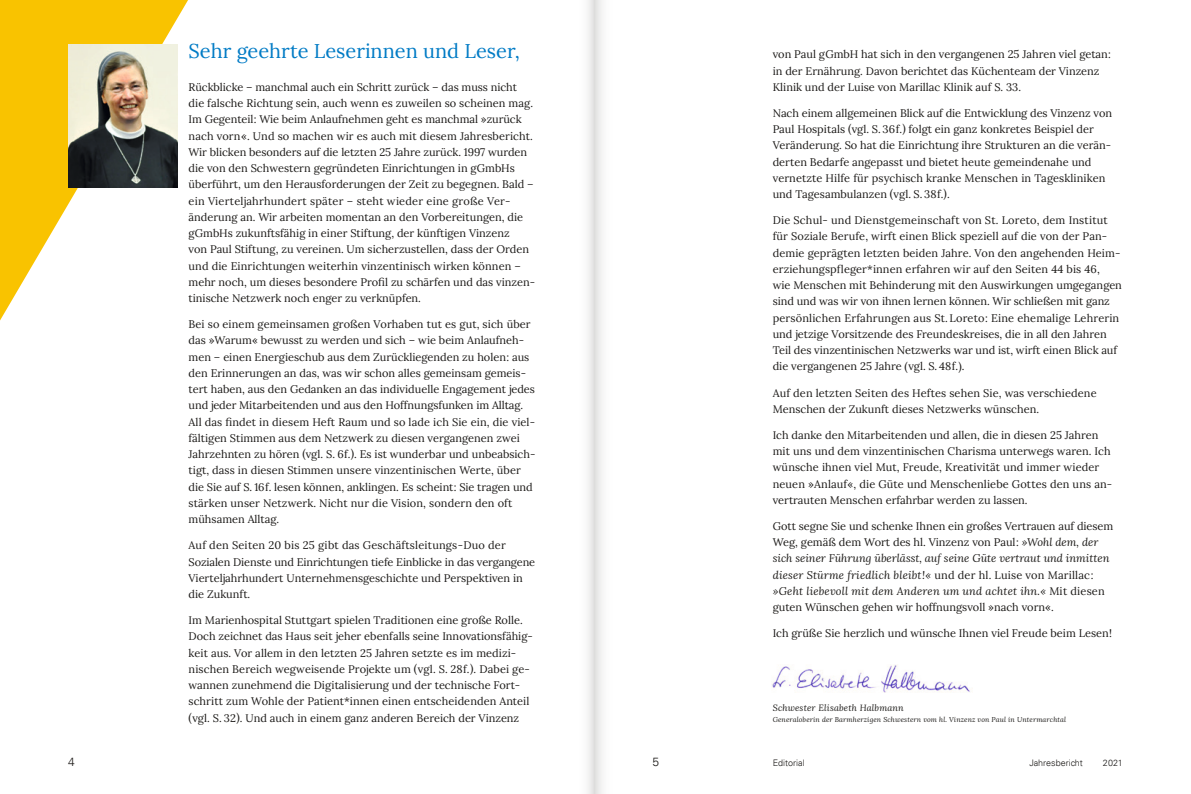
<style>
.page{position:relative;width:1191px;height:794px;background:#fff}
.page>*{position:absolute;margin:0;border:0;box-sizing:border-box;transform-origin:0 0}
.t1{font:20px "Lora";color:#007bc5}
.t2{font:300 12px "Univers LT";color:#1b1917}
.t3{font:11px/16.2px "Lora";color:#1b1917}
.t4{font:300 9px "Univers LT";color:#1b1917}
.t5{font:italic 9px "Lora";letter-spacing:.02em;color:#1b1917}
.t6{font:italic 7px "Lora";letter-spacing:.02em;color:#1b1917}
.s1{font-style:italic}
</style>
<div class="page">
<svg style="left:0;top:0;width:188px;height:321px;fill:#f9c300"></svg>
<img style="left:68px;top:44px;width:109px;height:143px">
<img style="left:772px;top:665px;width:198px;height:27px">
<svg style="left:588px;top:0;width:14px;height:794px"></svg>
<h1 class="t1" style="left:189px;top:36px;width:333px">Sehr geehrte Leserinnen und Leser,</h1>
<p class="t3" style="left:189px;top:78px;width:348px">Rückblicke – manchmal auch ein Schritt zurück – das muss nicht die falsche Richtung sein, auch wenn es zuweilen so scheinen mag.<br>Im Gegenteil: Wie beim Anlaufnehmen geht es manchmal »zurück nach vorn«. Und so machen wir es auch mit diesem Jahresbericht.<br>Wir blicken besonders auf die letzten 25 Jahre zurück. 1997 wurden die von den Schwestern gegründeten Einrichtungen in gGmbHs überführt, um den Herausforderungen der Zeit zu begegnen. Bald – ein Vierteljahrhundert später – steht wieder eine große Ver&shy;änderung an. Wir arbeiten momentan an den Vorbereitungen, die gGmbHs zukunftsfähig in einer Stiftung, der künftigen Vinzenz<br>von Paul Stiftung, zu vereinen. Um sicherzustellen, dass der Orden und die Einrichtungen weiterhin vinzentinisch wirken können – mehr noch, um dieses besondere Profil zu schärfen und das vinzen&shy;tinische Netzwerk noch enger zu verknüpfen.</p>
<p class="t3" style="left:189px;top:315px;width:348px">Bei so einem gemeinsamen großen Vorhaben tut es gut, sich über das »Warum« bewusst zu werden und sich – wie beim Anlaufneh&shy;men – einen Energieschub aus dem Zurückliegenden zu holen: aus den Erinnerungen an das, was wir schon alles gemeinsam gemeis&shy;tert haben, aus den Gedanken an das individuelle Engagement jedes und jeder Mitarbeitenden und aus den Hoffnungsfunken im Alltag.<br>All das findet in diesem Heft Raum und so lade ich Sie ein, die viel&shy;fältigen Stimmen aus dem Netzwerk zu diesen vergangenen zwei Jahrzehnten zu hören (vgl. S. 6f.). Es ist wunderbar und unbeabsich&shy;tigt, dass in diesen Stimmen unsere vinzentinischen Werte, über die Sie auf S. 16f. lesen können, anklingen. Es scheint: Sie tragen und stärken unser Netzwerk. Nicht nur die Vision, sondern den oft mühsamen Alltag.</p>
<p class="t3" style="left:189px;top:536px;width:348px">Auf den Seiten 20 bis 25 gibt das Geschäftsleitungs-Duo der Sozialen Dienste und Einrichtungen tiefe Einblicke in das vergangene Vierteljahrhundert Unternehmensgeschichte und Perspektiven in die Zukunft.</p>
<p class="t3" style="left:189px;top:611px;width:346px">Im Marienhospital Stuttgart spielen Traditionen eine große Rolle.<br>Doch zeichnet das Haus seit jeher ebenfalls seine Innovationsfähig&shy;keit aus. Vor allem in den letzten 25 Jahren setzte es im medizi&shy;nischen Bereich wegweisende Projekte um (vgl. S. 28f.). Dabei ge&shy;wannen zunehmend die Digitalisierung und der technische Fort&shy;schritt zum Wohle der Patient*innen einen entscheidenden Anteil (vgl. S. 32). Und auch in einem ganz anderen Bereich der Vinzenz</p>
<p class="t3" style="left:772px;top:46px;width:339px">von Paul gGmbH hat sich in den vergangenen 25 Jahren viel getan: in der Ernährung. Davon berichtet das Küchenteam der Vinzenz<br>Klinik und der Luise von Marillac Klinik auf S. 33.</p>
<p class="t3" style="left:772px;top:104px;width:341px">Nach einem allgemeinen Blick auf die Entwicklung des Vinzenz von Paul Hospitals (vgl. S. 36f.) folgt ein ganz konkretes Beispiel der Veränderung. So hat die Einrichtung ihre Strukturen an die verän&shy;derten Bedarfe angepasst und bietet heute gemeindenahe und vernetzte Hilfe für psychisch kranke Menschen in Tageskliniken und Tagesambulanzen (vgl. S. 38f.).</p>
<p class="t3" style="left:772px;top:211px;width:351px">Die Schul- und Dienstgemeinschaft von St. Loreto, dem Institut für Soziale Berufe, wirft einen Blick speziell auf die von der Pan&shy;demie geprägten letzten beiden Jahre. Von den angehenden Heim&shy;erziehungspfleger*innen erfahren wir auf den Seiten 44 bis 46,<br>wie Menschen mit Behinderung mit den Auswirkungen umgegangen sind und was wir von ihnen lernen können. Wir schließen mit ganz persönlichen Erfahrungen aus St. Loreto: Eine ehemalige Lehrerin und jetzige Vorsitzende des Freundeskreises, die in all den Jahren Teil des vinzentinischen Netzwerks war und ist, wirft einen Blick auf die vergangenen 25 Jahre (vgl. S. 48f.).</p>
<p class="t3" style="left:772px;top:384px;width:325px">Auf den letzten Seiten des Heftes sehen Sie, was verschiedene<br>Menschen der Zukunft dieses Netzwerks wünschen.</p>
<p class="t3" style="left:772px;top:426px;width:341px">Ich danke den Mitarbeitenden und allen, die in diesen 25 Jahren mit uns und dem vinzentinischen Charisma unterwegs waren. Ich wünsche ihnen viel Mut, Freude, Kreativität und immer wieder neuen »Anlauf«, die Güte und Menschenliebe Gottes den uns an&shy;vertrauten Menschen erfahrbar werden zu lassen.</p>
<p class="t3" style="left:772px;top:517px;width:342px">Gott segne Sie und schenke Ihnen ein großes Vertrauen auf diesem Weg, gemäß dem Wort des hl. Vinzenz von Paul: <span class="s1">»Wohl dem, der sich seiner Führung überlässt, auf seine Güte vertraut und inmitten dieser Stürme friedlich bleibt!«</span> und der hl. Luise von Marillac: <span class="s1">»Geht liebevoll mit dem Anderen um und achtet ihn.«</span> Mit diesen guten Wünschen gehen wir hoffnungsvoll »nach vorn«.</p>
<p class="t3" style="left:772px;top:624px;width:341px">Ich grüße Sie herzlich und wünsche Ihnen viel Freude beim Lesen!</p>
<p class="t5" style="left:772px;top:701px;width:133px">Schwester Elisabeth Halbmann</p>
<p class="t6" style="left:772px;top:714px;width:295px">Generaloberin der Barmherzigen Schwestern vom hl. Vinzenz von Paul in Untermarchtal</p>
<p class="t2" style="left:68px;top:754px;width:8px">4</p>
<p class="t2" style="left:652px;top:754px;width:8px">5</p>
<p class="t4" style="left:772px;top:757px;width:33px">Editorial</p>
<p class="t4" style="left:1029px;top:757px;width:55px">Jahresbericht</p>
<p class="t4" style="left:1102px;top:757px;width:22px">2021</p>
</div>
